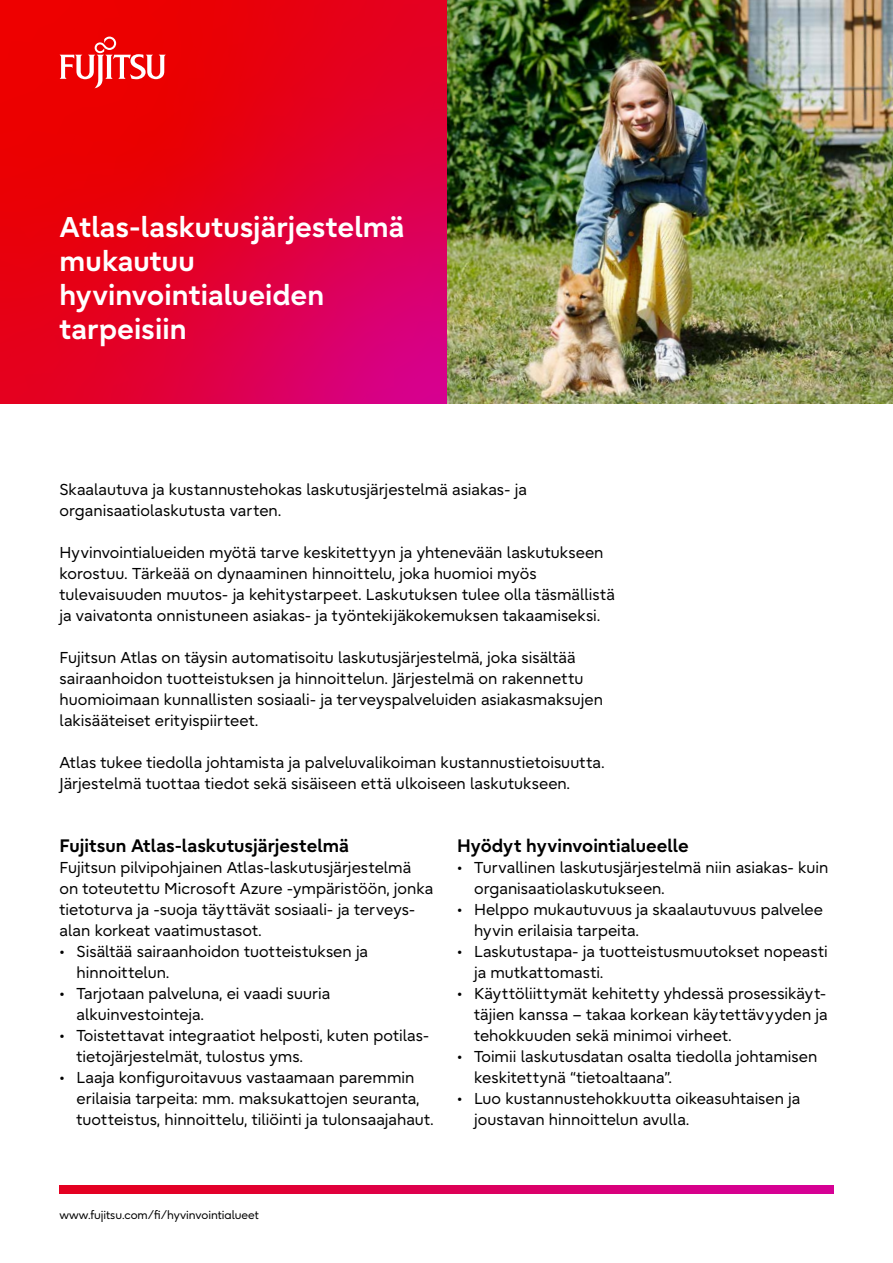
<style>
.page{position:relative;width:893px;height:1263px;background:#fff}
.page>*{position:absolute;margin:0;border:0;box-sizing:border-box;transform-origin:0 0}
.t1{font:700 28.5px/34.2px "Fujitsu Infinity Pro";color:#fff}
.t2{font:700 18px "Fujitsu Infinity Pro";color:#000}
.t3{font:15.75px/21px "Fujitsu Infinity Pro";color:#000}
.t4{font:12px "F37 Ginger Pro";color:#000}
</style>
<div class="page">
<img style="left:446px;top:0;width:447px;height:404px">
<svg style="left:0;top:0;width:446px;height:404px;background:#e30029"></svg>
<svg style="left:60px;top:1185px;width:773px;height:9px;background:#dd0057"></svg>
<svg style="left:60px;top:37px;width:106px;height:51px"></svg>
<h1 class="t1" style="left:60px;top:209px;width:346px">Atlas-laskutusjärjestelmä mukautuu hyvinvointialueiden tarpeisiin</h1>
<p class="t3" style="left:60px;top:479px;width:469px">Skaalautuva ja kustannustehokas laskutusjärjestelmä asiakas- ja organisaatiolaskutusta varten.</p>
<p class="t3" style="left:60px;top:542px;width:557px">Hyvinvointialueiden myötä tarve keskitettyyn ja yhtenevään laskutukseen korostuu. Tärkeää on dynaaminen hinnoittelu, joka huomioi myös tulevaisuuden muutos- ja kehitystarpeet. Laskutuksen tulee olla täsmällistä ja vaivatonta onnistuneen asiakas- ja työntekijäkokemuksen takaamiseksi.</p>
<p class="t3" style="left:60px;top:647px;width:545px">Fujitsun Atlas on täysin automatisoitu laskutusjärjestelmä, joka sisältää sairaanhoidon tuotteistuksen ja hinnoittelun. Järjestelmä on rakennettu huomioimaan kunnallisten sosiaali- ja terveyspalveluiden asiakasmaksujen lakisääteiset erityispiirteet.</p>
<p class="t3" style="left:60px;top:752px;width:547px">Atlas tukee tiedolla johtamista ja palveluvalikoiman kustannustietoisuutta.<br>Järjestelmä tuottaa tiedot sekä sisäiseen että ulkoiseen laskutukseen.</p>
<p class="t2" style="left:60px;top:834px;width:291px">Fujitsun Atlas-laskutusjärjestelmä</p>
<p class="t3" style="left:60px;top:857px;width:375px">Fujitsun pilvipohjainen Atlas-laskutusjärjestelmä on toteutettu Microsoft Azure -ympäristöön, jonka tietoturva ja -suoja täyttävät sosiaali- ja terveys&shy;alan korkeat vaatimustasot.</p>
<p class="t3" style="left:77px;top:941px;width:293px;text-indent:-17px">• Sisältää sairaanhoidon tuotteistuksen ja hinnoittelun.</p>
<p class="t3" style="left:77px;top:983px;width:255px;text-indent:-17px">• Tarjotaan palveluna, ei vaadi suuria alkuinvestointeja.</p>
<p class="t3" style="left:77px;top:1025px;width:354px;text-indent:-17px">• Toistettavat integraatiot helposti, kuten potilas&shy;tietojärjestelmät, tulostus yms.</p>
<p class="t3" style="left:77px;top:1067px;width:359px;text-indent:-17px">• Laaja konfiguroitavuus vastaamaan paremmin erilaisia tarpeita: mm. maksukattojen seuranta, tuotteistus, hinnoittelu, tiliöinti ja tulonsaajahaut.</p>
<p class="t2" style="left:457px;top:834px;width:233px">Hyödyt hyvinvointialueelle</p>
<p class="t3" style="left:474px;top:857px;width:356px;text-indent:-17px">• Turvallinen laskutusjärjestelmä niin asiakas- kuin organisaatiolaskutukseen.</p>
<p class="t3" style="left:474px;top:899px;width:350px;text-indent:-17px">• Helppo mukautuvuus ja skaalautuvuus palvelee hyvin erilaisia tarpeita.</p>
<p class="t3" style="left:474px;top:941px;width:355px;text-indent:-17px">• Laskutustapa- ja tuotteistusmuutokset nopeasti ja mutkattomasti.</p>
<p class="t3" style="left:474px;top:983px;width:355px;text-align:justify;text-indent:-17px">• Käyttöliittymät kehitetty yhdessä prosessikäyt&shy;täjien kanssa – takaa korkean käytettävyyden ja tehokkuuden sekä minimoi virheet.</p>
<p class="t3" style="left:474px;top:1046px;width:345px;text-indent:-17px">• Toimii laskutusdatan osalta tiedolla johtamisen keskitettynä “tietoaltaana”.</p>
<p class="t3" style="left:474px;top:1088px;width:328px;text-indent:-17px">• Luo kustannustehokkuutta oikeasuhtaisen ja joustavan hinnoittelun avulla.</p>
<p class="t4" style="left:60px;top:1207px;width:201px">www.fujitsu.com/fi/hyvinvointialueet</p>
</div>
